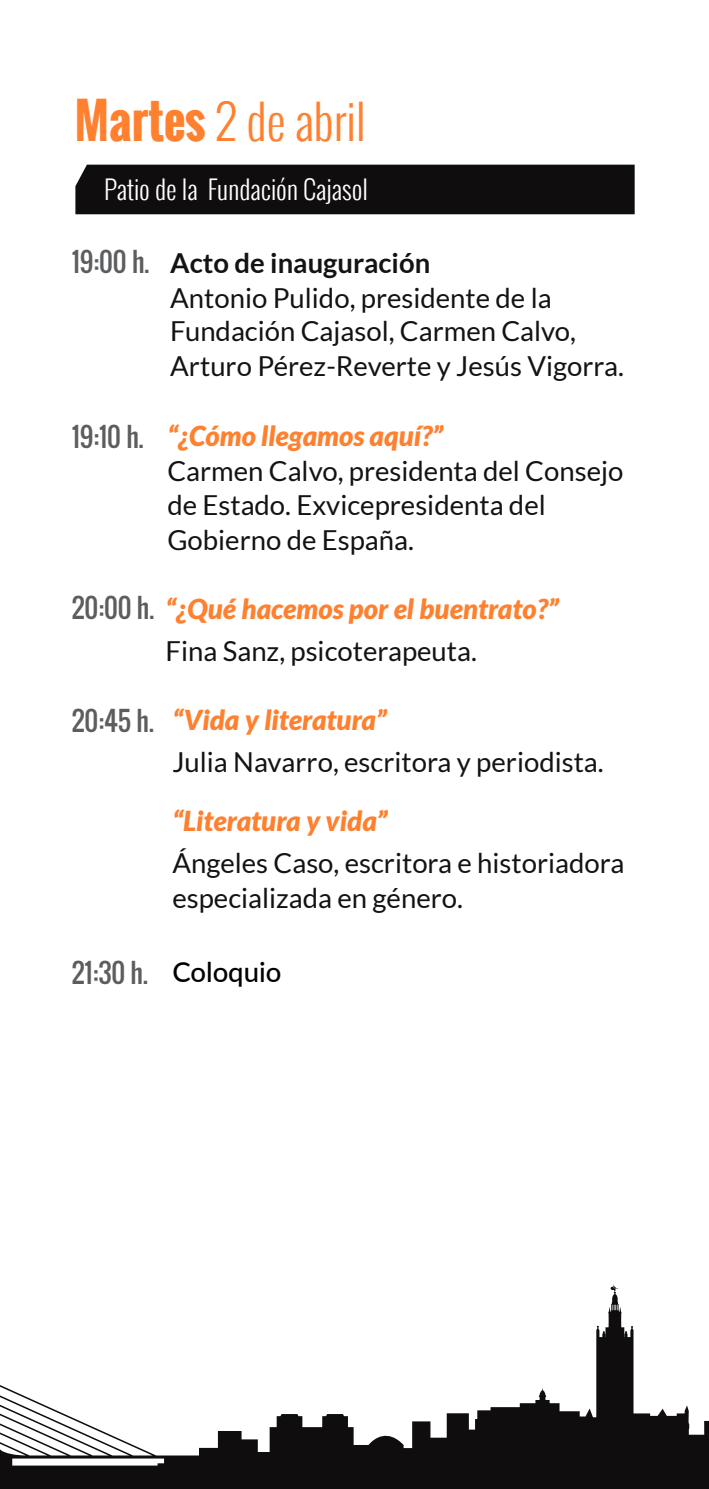
<style>
.page{position:relative;width:709px;height:1489px;background:#fff}
.page>*{position:absolute;margin:0;border:0;box-sizing:border-box;transform-origin:0 0}
.t1{font:300 47.5px "Oswald";color:#ff802f}
.t2{font:27.5px/34px "Lato";color:#141215}
.t3{font:italic 900 27.5px/42px "Lato";color:#ff802f;text-align:center}
.t4{font:700 27.5px "Lato";color:#141215}
.t5{font:500 27.5px "Lato";color:#000}
.t6{font:300 26px "Oswald";color:#fff}
.t7{font:26px "Oswald";color:#5c5d5f}
.s1{font-weight:700}
.s2{font-family:"Oswald";font-weight:400;font-style:normal;font-size:26px;color:#5c5d5f}
.s3{font-weight:400;font-style:normal;color:#141215}
.s4{font-weight:900;font-style:italic;color:#ff802f}
.s5{font-family:"Oswald";font-weight:400;font-size:26px;color:#5c5d5f}
</style>
<div class="page">
<svg style="left:0;top:1284px;width:709px;height:204px"></svg>
<div style="left:75px;top:165px;width:559px;height:49px;background:#100d0e"></div>
<h1 class="t1" style="left:75px;top:86px;width:293px"><span class="s1">Martes</span> 2 de abril</h1>
<p class="t6" style="left:104px;top:170px;width:265px">Patio de la Fundación Cajasol</p>
<p class="t7" style="left:72px;top:242px;width:79px">19:00 h.</p>
<p class="t7" style="left:72px;top:417px;width:74px">19:10 h.</p>
<p class="t4" style="left:170px;top:247px;width:261px">Acto de inauguración</p>
<p class="t2" style="left:170px;top:281px;width:455px">Antonio Pulido, presidente de la<br>Fundación Cajasol, Carmen Calvo,<br>Arturo Pérez-Reverte y Jesús Vigorra.</p>
<p class="t3" style="left:167px;top:415px;width:277px">“¿Cómo llegamos aquí?”</p>
<p class="t2" style="left:167px;top:453px;width:457px">Carmen Calvo, presidenta del Consejo de Estado. Exvicepresidenta del<br>Gobierno de España.</p>
<p class="t3" style="left:72px;top:588px;width:488px"><span class="s2">20:00 h.</span> “¿Qué hacemos por el buentrato?”<br><span class="s3">Fina Sanz, psicoterapeuta.</span></p>
<p class="t2" style="left:172px;top:698px;width:433px;line-height:42px;text-indent:-101px"><sub>20:45</sub> <sub>h.</sub> <span class="s4">“Vida y literatura”<br></span>Julia Navarro, escritora y periodista.</p>
<p class="t3" style="left:172px;top:800px;width:217px">“Literatura y vida”</p>
<p class="t2" style="left:172px;top:845px;width:453px;line-height:35px">Ángeles Caso, escritora e historiadora especializada en género.</p>
<p class="t5" style="left:72px;top:951px;width:211px"><span class="s5">21:30 h.</span> Coloquio</p>
</div>
